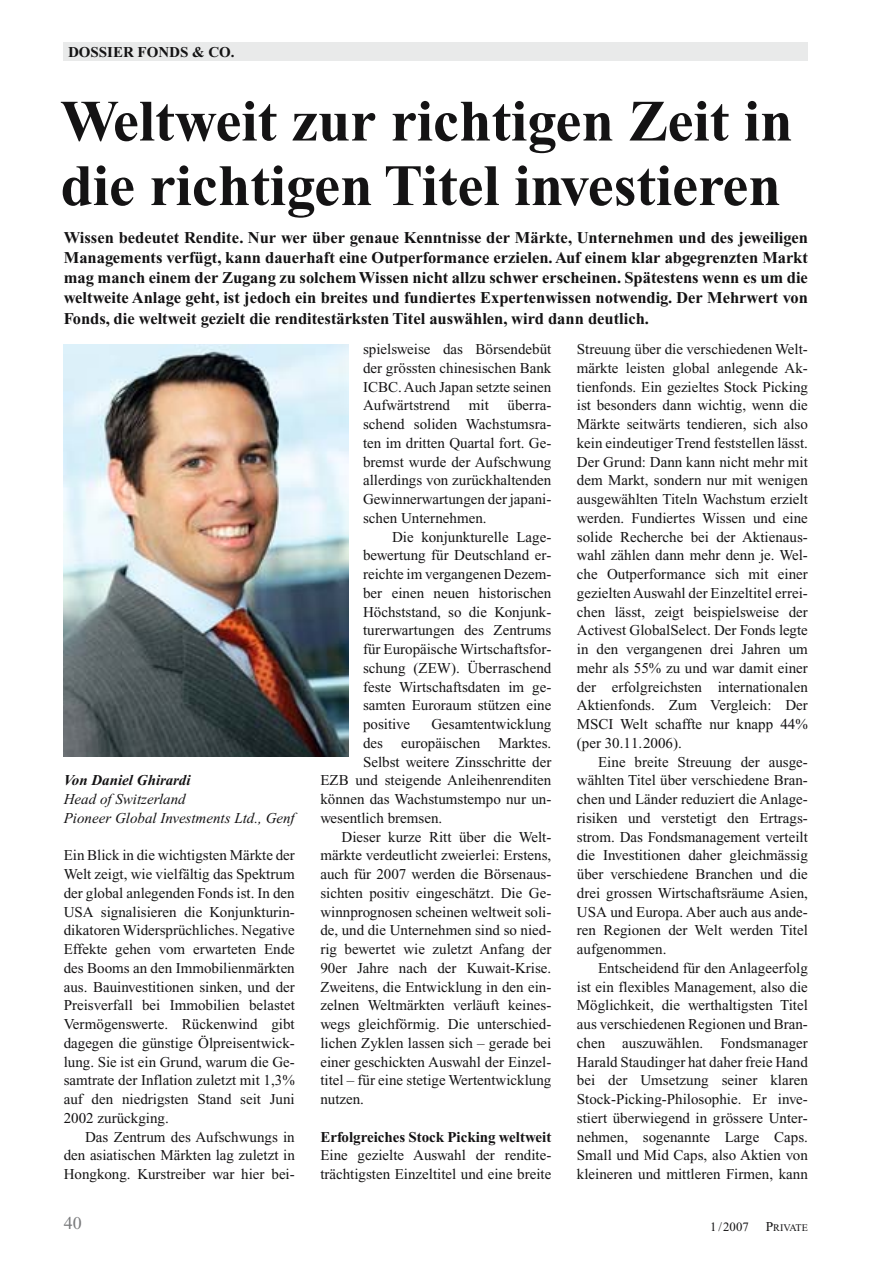
<style>
.page{position:relative;width:893px;height:1263px;background:#fff}
.page>*{position:absolute;margin:0;border:0;box-sizing:border-box;transform-origin:0 0}
.t1{font:700 58.5px/64.5px "Times New Roman";color:#141314}
.t2{font:18px "Times New Roman";color:#7a7b7d}
.t3{font:700 16.5px/20.2px "Times New Roman";color:#141314;text-align:justify}
.t4{font:15px/18.8px "Times New Roman";color:#141314;text-align:justify}
.t5{font:italic 15px/18.8px "Times New Roman";color:#141314}
.t6{font:700 15px "Times New Roman";color:#141314}
.t7{font:italic 700 15px "Times New Roman";color:#141314}
.t8{font:12.75px "Times New Roman";color:#141314}
.t9{font:10.2px "Times New Roman";color:#141314}
.s1{font-size:13.5px}
</style>
<div class="page">
<div style="left:64px;top:43px;width:744px;height:18px;background:#e9eaea"></div>
<img style="left:64px;top:345px;width:284px;height:411px">
<p class="t6" style="left:68px;top:47px;width:168px">DOSSIER FONDS &amp; CO.</p>
<h1 class="t1" style="left:60px;top:95px;width:734px">Weltweit zur richtigen Zeit in die richtigen Titel investieren</h1>
<p class="t3" style="left:64px;top:229px;width:746px">Wissen bedeutet Rendite. Nur wer über genaue Kenntnisse der Märkte, Unternehmen und des jeweiligen Managements verfügt, kann dauerhaft eine Outperformance erzielen. Auf einem klar abgegrenzten Markt mag manch einem der Zugang zu solchem Wissen nicht allzu schwer erscheinen. Spätestens wenn es um die weltweite Anlage geht, ist jedoch ein breites und fundiertes Expertenwissen notwendig. Der Mehrwert von Fonds, die weltweit gezielt die renditestärksten Titel auswählen, wird dann deutlich.</p>
<p class="t7" style="left:64px;top:775px;width:128px">Von Daniel Ghirardi</p>
<p class="t5" style="left:64px;top:791px;width:233px">Head of Switzerland<br>Pioneer Global Investments Ltd., Genf</p>
<p class="t4" style="left:64px;top:847px;width:233px">Ein Blick in die wichtigsten Märkte der Welt zeigt, wie vielfältig das Spektrum der global anlegenden Fonds ist. In den USA signalisieren die Konjunkturin&shy;dikatoren Widersprüchliches. Negative Effekte gehen vom erwarteten Ende des Booms an den Immobilienmärkten aus. Bauinvestitionen sinken, und der Preisverfall bei Immobilien belastet Vermögenswerte. Rückenwind gibt dagegen die günstige Ölpreisentwick&shy;lung. Sie ist ein Grund, warum die Ge&shy;samtrate der Inflation zuletzt mit 1,3% auf den niedrigsten Stand seit Juni 2002 zurückging.</p>
<p class="t4" style="left:64px;top:1129px;width:233px;text-indent:21px">Das Zentrum des Aufschwungs in den asiatischen Märkten lag zuletzt in Hongkong. Kurstreiber war hier bei-</p>
<p class="t4" style="left:363px;top:341px;width:190px">spielsweise das Börsendebüt der grössten chinesischen Bank ICBC. Auch Japan setzte seinen Aufwärtstrend</p>
<p class="t4" style="left:363px;top:397px;width:190px;text-indent:145px">überra&shy;schend soliden Wachstumsra&shy;ten im dritten Quartal fort. Ge&shy;bremst wurde der Aufschwung allerdings von zurückhaltenden Gewinnerwartungen der japani&shy;schen Unternehmen.</p>
<p class="t4" style="left:363px;top:529px;width:190px;text-indent:29px">Die konjunkturelle Lage&shy;bewertung für Deutschland er&shy;reichte im vergangenen Dezem&shy;ber einen neuen historischen Höchststand, so die Konjunk&shy;turerwartungen des Zentrums für Europäische Wirtschaftsfor&shy;schung (ZEW). Überraschend feste Wirtschaftsdaten im ge&shy;samten Euroraum stützen eine positive</p>
<p class="t4" style="left:469px;top:397px;width:22px">mit</p>
<p class="t4" style="left:431px;top:716px;width:121px">Gesamtentwicklung</p>
<p class="t4" style="left:363px;top:735px;width:190px">des europäischen Marktes.</p>
<p class="t4" style="left:363px;top:754px;width:190px">Selbst weitere Zinsschritte der</p>
<p class="t4" style="left:320px;top:772px;width:233px">EZB und steigende Anleihenrenditen</p>
<p class="t4" style="left:320px;top:791px;width:233px">können das Wachstumstempo nur un-</p>
<p class="t4" style="left:320px;top:810px;width:123px">wesentlich bremsen.</p>
<p class="t4" style="left:342px;top:829px;width:211px">Dieser kurze Ritt über die Welt-</p>
<p class="t4" style="left:320px;top:847px;width:233px">märkte verdeutlicht zweierlei: Erstens,</p>
<p class="t4" style="left:320px;top:866px;width:233px">auch für 2007 werden die Börsenaus-</p>
<p class="t4" style="left:320px;top:885px;width:233px">sichten positiv eingeschätzt. Die Ge-</p>
<p class="t4" style="left:320px;top:904px;width:233px">winnprognosen scheinen weltweit soli-</p>
<p class="t4" style="left:320px;top:922px;width:233px">de, und die Unternehmen sind so nied-</p>
<p class="t4" style="left:320px;top:941px;width:233px">rig bewertet wie zuletzt Anfang der</p>
<p class="t4" style="left:320px;top:960px;width:233px">90er Jahre nach der Kuwait-Krise.</p>
<p class="t4" style="left:320px;top:979px;width:233px">Zweitens, die Entwicklung in den ein-</p>
<p class="t4" style="left:320px;top:997px;width:233px">zelnen Weltmärkten verläuft keines-</p>
<p class="t4" style="left:320px;top:1016px;width:233px">wegs gleichförmig. Die unterschied-</p>
<p class="t4" style="left:320px;top:1035px;width:233px">lichen Zyklen lassen sich – gerade bei</p>
<p class="t4" style="left:320px;top:1054px;width:233px">einer geschickten Auswahl der Einzel-</p>
<p class="t4" style="left:320px;top:1072px;width:233px">titel – für eine stetige Wertentwicklung</p>
<p class="t4" style="left:320px;top:1091px;width:45px">nutzen.</p>
<p class="t6" style="left:320px;top:1131px;width:233px">Erfolgreiches Stock Picking weltweit</p>
<p class="t4" style="left:320px;top:1147px;width:233px">Eine gezielte Auswahl der rendite&shy;trächtigsten Einzeltitel und eine breite</p>
<p class="t4" style="left:577px;top:341px;width:233px">Streuung über die verschiedenen Welt&shy;märkte leisten global anlegende Ak&shy;tienfonds. Ein gezieltes Stock Picking ist besonders dann wichtig, wenn die Märkte seitwärts tendieren, sich also kein eindeutiger Trend feststellen lässt.<br>Der Grund: Dann kann nicht mehr mit dem Markt, sondern nur mit wenigen ausgewählten Titeln Wachstum erzielt werden. Fundiertes Wissen und eine solide Recherche bei der Aktienaus&shy;wahl zählen dann mehr denn je. Wel&shy;che Outperformance sich mit einer gezielten Auswahl der Einzeltitel errei&shy;chen lässt, zeigt beispielsweise der Activest GlobalSelect. Der Fonds legte in den vergangenen drei Jahren um mehr als 55% zu und war damit einer der erfolgreichsten internationalen Aktienfonds. Zum Vergleich: Der MSCI Welt schaffte nur knapp 44% (per 30.11.2006).</p>
<p class="t4" style="left:577px;top:754px;width:233px;text-indent:21px">Eine breite Streuung der ausge&shy;wählten Titel über verschiedene Bran&shy;chen und Länder reduziert die Anlage&shy;risiken und verstetigt den Ertrags&shy;strom. Das Fondsmanagement verteilt die Investitionen daher gleichmässig über verschiedene Branchen und die drei grossen Wirtschaftsräume Asien, USA und Europa. Aber auch aus ande&shy;ren Regionen der Welt werden Titel aufgenommen.</p>
<p class="t4" style="left:577px;top:960px;width:233px;text-indent:21px">Entscheidend für den Anlageerfolg ist ein flexibles Management, also die Möglichkeit, die werthaltigsten Titel aus verschiedenen Regionen und Bran&shy;chen auszuwählen. Fondsmanager Harald Staudinger hat daher freie Hand bei der Umsetzung seiner klaren Stock-Picking-Philosophie. Er inve&shy;stiert überwiegend in grössere Unter&shy;nehmen, sogenannte Large Caps.<br>Small und Mid Caps, also Aktien von kleineren und mittleren Firmen, kann</p>
<p class="t2" style="left:64px;top:1216px;width:19px">40</p>
<p class="t8" style="left:710px;top:1222px;width:40px">1 /2007</p>
<p class="t9" style="left:766px;top:1224px;width:44px"><span class="s1">P</span>RIVATE</p>
</div>
